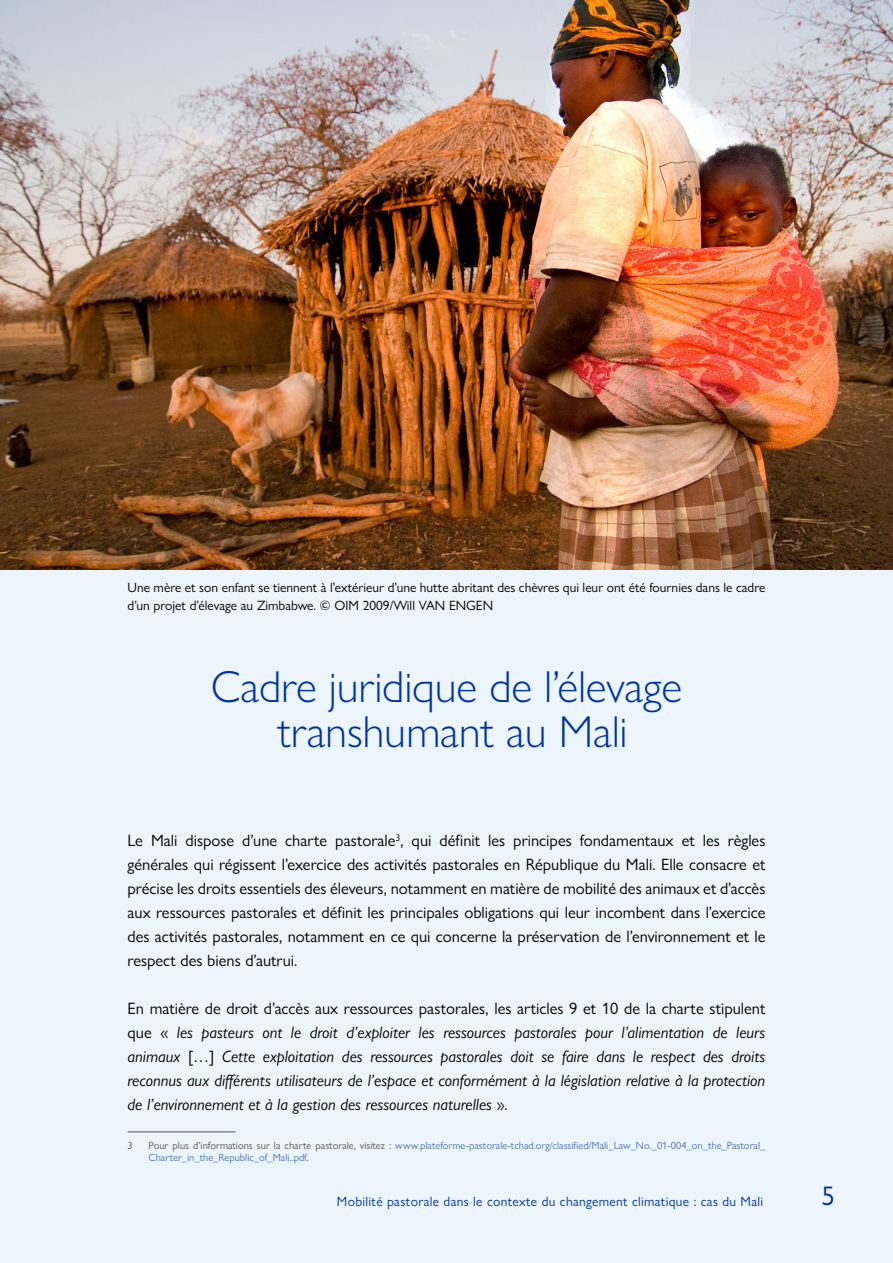
<style>
.page{position:relative;width:893px;height:1263px;background:#fff}
.page>*{position:absolute;margin:0;border:0;box-sizing:border-box;transform-origin:0 0}
.t1{font:300 45px/45px "Gill Sans Nova";letter-spacing:-.005em;color:#0033a0;text-align:center}
.t2{font:27px "Gill Sans Nova";color:#0033a0}
.t3{font:16.5px/24px "Gill Sans Nova";color:#000;text-align:justify}
.t4{font:italic 16.5px/24px "Gill Sans Nova";color:#000;text-align:justify}
.t5{font:13.5px/18px "Gill Sans Nova";color:#000}
.t6{font:13.5px "Gill Sans Nova";letter-spacing:.025em;color:#0033a0}
.t7{font:10.5px/12.6px "Gill Sans Nova";color:#4f73ad}
.t8{font:10.5px "Gill Sans Nova";color:#58595b}
.s1{font-style:normal}
.s2{color:#58595b}
</style>
<div class="page">
<div style="left:0;top:568px;width:893px;height:695px;background:#ecf4fc"></div>
<img style="left:0;top:0;width:893px;height:570px">
<hr style="left:128px;top:1131px;width:108px;height:1px;background:#58595b">
<p class="t5" style="left:128px;top:578px;width:639px">Une mère et son enfant se tiennent à l’extérieur d’une hutte abritant des chèvres qui leur ont été fournies dans le cadre d’un projet d’élevage au Zimbabwe. © OIM 2009/Will VAN ENGEN</p>
<h1 class="t1" style="left:211px;top:664px;width:473px">Cadre juridique de l’élevage transhumant au Mali</h1>
<p class="t3" style="left:128px;top:828px;width:639px">Le Mali dispose d’une charte pastorale<sup>3</sup>, qui définit les principes fondamentaux et les règles générales qui régissent l’exercice des activités pastorales en République du Mali. Elle consacre et précise les droits essentiels des éleveurs, notamment en matière de mobilité des animaux et d’accès aux ressources pastorales et définit les principales obligations qui leur incombent dans l’exercice des activités pastorales, notamment en ce qui concerne la préservation de l’environnement et le respect des biens d’autrui.</p>
<p class="t4" style="left:128px;top:996px;width:639px"><span class="s1">En matière de droit d’accès aux ressources pastorales, les articles 9 et 10 de la charte stipulent que «</span> les pasteurs ont le droit d’exploiter les ressources pastorales pour l’alimentation de leurs animaux <span class="s1">[…]</span> Cette exploitation des ressources pastorales doit se faire dans le respect des droits reconnus aux différents utilisateurs de l’espace et conformément à la législation relative à la protection de l’environnement et à la gestion des ressources naturelles <span class="s1">».</span></p>
<p class="t8" style="left:128px;top:1139px;width:7px">3</p>
<p class="t7" style="left:149px;top:1139px;width:618px"><span class="s2">Pour plus d’informations sur la charte pastorale, visitez :</span> www.plateforme-pastorale-tchad.org/classified/Mali_Law_No._01-004_on_the_Pastoral_<br>Charter_in_the_Republic_of_Mali..pdf<span class="s2">.</span></p>
<p class="t6" style="left:337px;top:1193px;width:428px">Mobilité pastorale dans le contexte du changement climatique : cas du Mali</p>
<h2 class="t2" style="left:821px;top:1180px;width:15px">5</h2>
</div>
